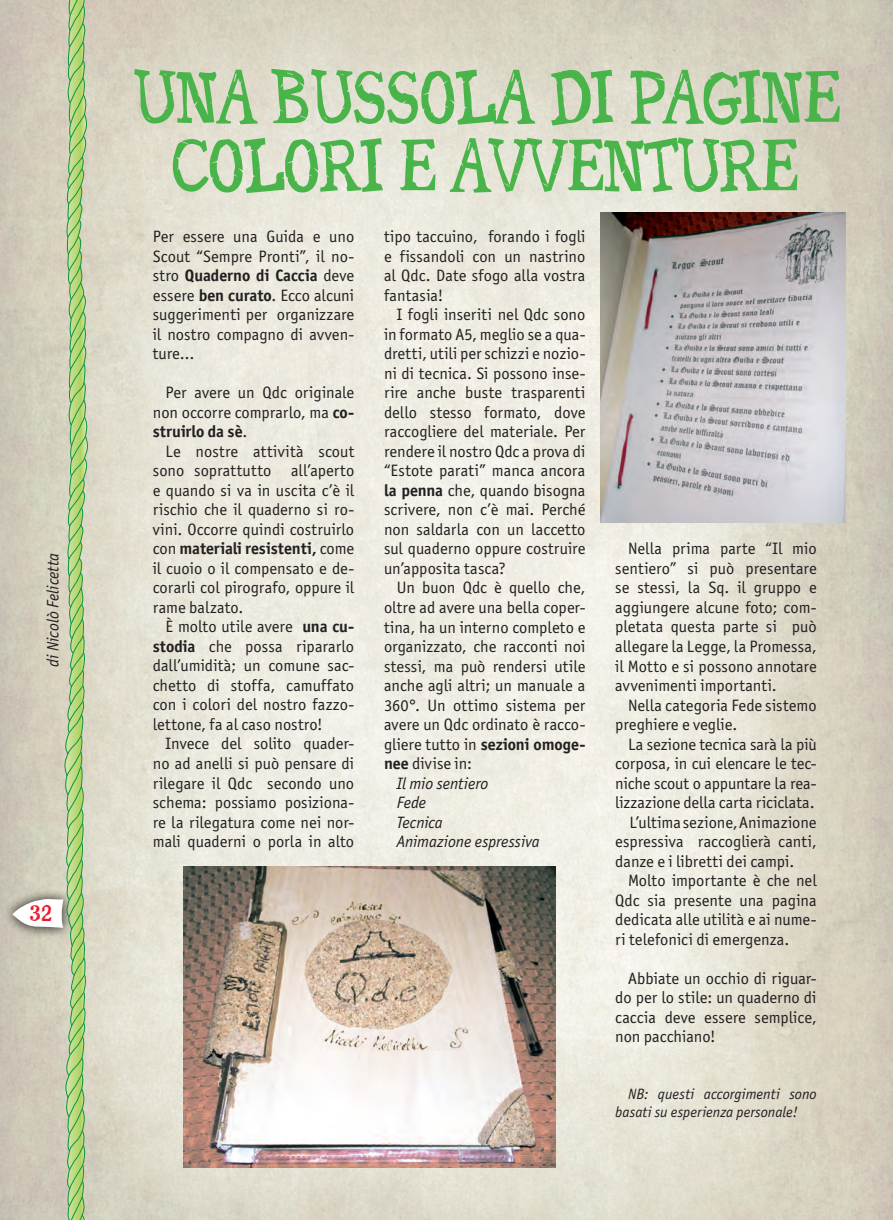
<style>
.page{position:relative;width:893px;height:1220px;background:#fff}
.page>*{position:absolute;margin:0;border:0;box-sizing:border-box;transform-origin:0 0}
.Normale__Web{font:57px/68.4px "Seriffic Grunge";color:#49b44a;text-align:center;scale:.9 1}
.t1{font:18px "Seriffic Grunge";color:#e71d2e}
.t2{font:16.5px/19.5px "Officina Sans ITC Std";letter-spacing:.005em;color:#231f20;text-align:justify}
.t3{font:italic 16.5px "Officina Sans ITC Std";letter-spacing:-.005em;color:#231f20}
.t4{font:italic 15px/18px "Officina Sans ITC Std";color:#231f20}
.s1{font-weight:700}
</style>
<div class="page">
<img style="left:0;top:0;width:892px;height:1220px">
<div style="left:2px;top:888px;width:72px;height:50px;background:#231f20;opacity:.75"></div>
<svg style="left:12px;top:0;width:77px;height:1220px;background:#c5ccac"></svg>
<img style="left:600px;top:212px;width:244px;height:311px">
<img style="left:183px;top:866px;width:372px;height:301px">
<p class="t3" style="left:44px;top:666px;width:115px;rotate:-90deg">di Nicolò Felicetta</p>
<p class="t1" style="left:30px;top:901px;width:24px">32</p>
<p class="Normale__Web" style="left:133px;top:70px;width:786px">UNA BUSSOLA DI PAGINE<br>COLORI E AVVENTURE</p>
<p class="t2" style="left:153px;top:227px;width:203px">Per essere una Guida e uno Scout “Sempre Pronti”, il no&shy;stro <span class="s1">Quaderno di Caccia</span> deve essere <span class="s1">ben curato</span>. Ecco alcuni suggerimenti per organizzare il nostro compagno di avven&shy;ture…</p>
<p class="t2" style="left:153px;top:383px;width:203px;text-indent:13px">Per avere un Qdc originale non occorre comprarlo, ma <span class="s1">co&shy;struirlo da sè</span>.</p>
<p class="t2" style="left:153px;top:441px;width:203px;text-indent:13px">Le nostre attività scout sono soprattutto all’aperto e quando si va in uscita c’è il rischio che il quaderno si ro&shy;vini. Occorre quindi costruirlo con <span class="s1">materiali resistenti,</span> come il cuoio o il compensato e de&shy;corarli col pirografo, oppure il rame balzato.</p>
<p class="t2" style="left:153px;top:617px;width:203px;text-indent:13px">È molto utile avere <span class="s1">una cu&shy;stodia</span> che possa ripararlo dall’umidità; un comune sac&shy;chetto di stoffa, camuffato con i colori del nostro fazzo&shy;lettone, fa al caso nostro!</p>
<p class="t2" style="left:153px;top:734px;width:203px;text-indent:13px">Invece del solito quader&shy;no ad anelli si può pensare di rilegare il Qdc secondo uno schema: possiamo posiziona&shy;re la rilegatura come nei nor&shy;mali quaderni o porla in alto</p>
<p class="t2" style="left:384px;top:227px;width:203px">tipo taccuino, forando i fogli e fissandoli con un nastrino al Qdc. Date sfogo alla vostra fantasia!</p>
<p class="t2" style="left:384px;top:305px;width:203px;text-indent:13px">I fogli inseriti nel Qdc sono in formato A5, meglio se a qua&shy;dretti, utili per schizzi e nozio&shy;ni di tecnica. Si possono inse&shy;rire anche buste trasparenti dello stesso formato, dove raccogliere del materiale. Per rendere il nostro Qdc a prova di “Estote parati” manca ancora <span class="s1">la penna</span> che, quando bisogna scrivere, non c’è mai. Perché non saldarla con un laccetto sul quaderno oppure costruire un’apposita tasca?</p>
<p class="t2" style="left:384px;top:578px;width:203px;text-indent:13px">Un buon Qdc è quello che, oltre ad avere una bella coper&shy;tina, ha un interno completo e organizzato, che racconti noi stessi, ma può rendersi utile anche agli altri; un manuale a 360°. Un ottimo sistema per avere un Qdc ordinato è racco&shy;gliere tutto in <span class="s1">sezioni omoge&shy;nee</span> divise in:</p>
<p class="t3" style="left:396px;top:774px;width:93px">Il mio sentiero</p>
<p class="t3" style="left:396px;top:793px;width:31px">Fede</p>
<p class="t3" style="left:396px;top:813px;width:48px">Tecnica</p>
<p class="t3" style="left:396px;top:832px;width:144px">Animazione espressiva</p>
<p class="t2" style="left:615px;top:539px;width:203px;text-indent:13px">Nella prima parte “Il mio sentiero” si può presentare se stessi, la Sq. il gruppo e aggiungere alcune foto; com&shy;pletata questa parte si può allegare la Legge, la Promessa, il Motto e si possono annotare avvenimenti importanti.</p>
<p class="t2" style="left:615px;top:695px;width:203px;text-indent:13px">Nella categoria Fede sistemo preghiere e veglie.</p>
<p class="t2" style="left:615px;top:734px;width:203px;text-indent:13px">La sezione tecnica sarà la più corposa, in cui elencare le tec&shy;niche scout o appuntare la rea&shy;lizzazione della carta riciclata.</p>
<p class="t2" style="left:615px;top:812px;width:203px;text-indent:14px">L’ultima sezione, Animazione espressiva raccoglierà canti, danze e i libretti dei campi.</p>
<p class="t2" style="left:615px;top:870px;width:203px;text-indent:13px">Molto importante è che nel Qdc sia presente una pagina dedicata alle utilità e ai nume&shy;ri telefonici di emergenza.</p>
<p class="t2" style="left:615px;top:968px;width:203px;text-indent:13px">Abbiate un occhio di riguar&shy;do per lo stile: un quaderno di caccia deve essere semplice, non pacchiano!</p>
<p class="t4" style="left:615px;top:1085px;width:203px;text-indent:13px">NB: questi accorgimenti sono basati su esperienza personale!</p>
</div>
